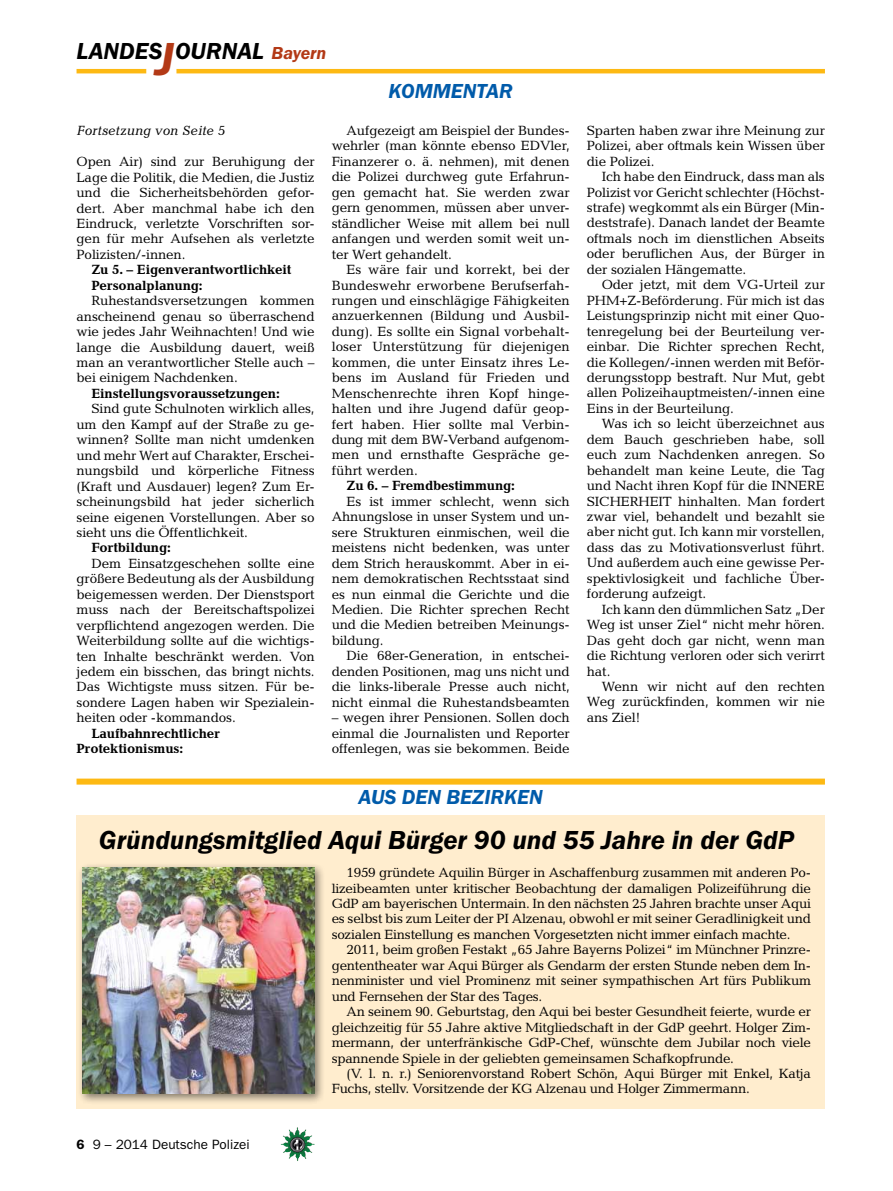
<style>
.page{position:relative;width:893px;height:1191px;background:#fff}
.page>*{position:absolute;margin:0;border:0;box-sizing:border-box;transform-origin:0 0}
.t1{font:italic 600 27px "Franklin Gothic Itc T";color:#000}
.t2{font:italic 600 24px "Franklin Gothic Itc T";color:#000}
.t3{font:italic 600 21px "Franklin Gothic Itc T";color:#005baa}
.t4{font:13.5px/15.5px "Candida";letter-spacing:-.01em;color:#000;text-align:justify}
.t5{font:700 13.5px/15.5px "Candida";letter-spacing:-.01em;color:#000}
.t6{font:13.5px "Franklin Gothic";color:#000}
.t7{font:italic 13.5px "Candida";color:#000}
.s1{font-size:48px;color:#b33916}
.s2{font-size:18px;color:#b33916}
.s3{font-weight:600}
</style>
<div class="page">
<hr style="left:77px;top:69px;width:69px;height:4px;background:#fdb913">
<hr style="left:176px;top:69px;width:649px;height:4px;background:#fdb913">
<img style="left:281px;top:1128px;width:16px;height:24px">
<div style="left:77px;top:778px;width:748px;height:6px;background:#fdb913"></div>
<div style="left:77px;top:815px;width:748px;height:294px;background:#ffedce"></div>
<div style="left:78px;top:862px;width:248px;height:243px;background:#000;opacity:.5"></div>
<img style="left:83px;top:867px;width:232px;height:226px">
<h2 class="t2" style="left:77px;top:37px;width:251px">LANDES<span class="s1">J</span>OURNAL <span class="s2">Bayern</span></h2>
<h3 class="t3" style="left:389px;top:79px;width:113px">kommentar</h3>
<p class="t7" style="left:77px;top:123px;width:150px">Fortsetzung von Seite 5</p>
<p class="t4" style="left:332px;top:123px;width:240px;text-indent:15px">Aufgezeigt am Beispiel der Bundes&shy;wehrler (man könnte ebenso EDVler, Finanzerer o. ä. nehmen), mit denen die Polizei durchweg gute Erfahrun&shy;gen gemacht hat. Sie werden zwar gern genommen, müssen aber unver&shy;ständlicher Weise mit allem bei null anfangen und werden somit weit un&shy;ter Wert gehandelt.</p>
<p class="t4" style="left:332px;top:262px;width:240px;text-indent:15px">Es wäre fair und korrekt, bei der Bundeswehr erworbene Berufserfah&shy;rungen und einschlägige Fähigkeiten anzuerkennen (Bildung und Ausbil&shy;dung). Es sollte ein Signal vorbehalt&shy;loser Unterstützung für diejenigen kommen, die unter Einsatz ihres Le&shy;bens im Ausland für Frieden und Menschenrechte ihren Kopf hinge&shy;halten und ihre Jugend dafür geop&shy;fert haben. Hier sollte mal Verbin&shy;dung mit dem BW-Verband aufgenom&shy;men und ernsthafte Gespräche ge&shy;führt werden.</p>
<p class="t5" style="left:347px;top:478px;width:170px">Zu 6. – Fremdbestimmung:</p>
<p class="t4" style="left:332px;top:493px;width:240px;text-indent:15px">Es ist immer schlecht, wenn sich Ahnungslose in unser System und un&shy;sere Strukturen einmischen, weil die meistens nicht bedenken, was unter dem Strich herauskommt. Aber in ei&shy;nem demokratischen Rechtsstaat sind es nun einmal die Gerichte und die Medien. Die Richter sprechen Recht und die Medien betreiben Meinungs&shy;bildung.</p>
<p class="t4" style="left:332px;top:648px;width:240px;text-indent:15px">Die 68er-Generation, in entschei&shy;denden Positionen, mag uns nicht und die links-liberale Presse auch nicht, nicht einmal die Ruhestandsbeamten</p>
<p class="t4" style="left:332px;top:710px;width:240px">– wegen ihrer Pensionen. Sollen doch einmal die Journalisten und Reporter offenlegen, was sie bekommen. Beide</p>
<p class="t4" style="left:77px;top:154px;width:240px">Open Air) sind zur Beruhigung der Lage die Politik, die Medien, die Justiz und die Sicherheitsbehörden gefor&shy;dert. Aber manchmal habe ich den Eindruck, verletzte Vorschriften sor&shy;gen für mehr Aufsehen als verletzte Polizisten/-innen.</p>
<p class="t5" style="left:91px;top:262px;width:202px">Zu 5. – Eigenverantwortlichkeit<br>Personalplanung:</p>
<p class="t4" style="left:77px;top:293px;width:240px;text-indent:15px">Ruhestandsversetzungen kommen anscheinend genau so überraschend wie jedes Jahr Weihnachten! Und wie lange die Ausbildung dauert, weiß man an verantwortlicher Stelle auch – bei einigem Nachdenken.</p>
<p class="t5" style="left:91px;top:385px;width:190px">Einstellungsvoraussetzungen:</p>
<p class="t4" style="left:77px;top:401px;width:240px;text-indent:15px">Sind gute Schulnoten wirklich alles, um den Kampf auf der Straße zu ge&shy;winnen? Sollte man nicht umdenken und mehr Wert auf Charakter, Erschei&shy;nungsbild und körperliche Fitness (Kraft und Ausdauer) legen? Zum Er&shy;scheinungsbild hat jeder sicherlich seine eigenen Vorstellungen. Aber so sieht uns die Öffentlichkeit.</p>
<p class="t5" style="left:91px;top:540px;width:81px">Fortbildung:</p>
<p class="t4" style="left:77px;top:555px;width:240px;text-indent:15px">Dem Einsatzgeschehen sollte eine größere Bedeutung als der Ausbildung beigemessen werden. Der Dienstsport muss nach der Bereitschaftspolizei verpflichtend angezogen werden. Die Weiterbildung sollte auf die wichtigs&shy;ten Inhalte beschränkt werden. Von jedem ein bisschen, das bringt nichts.<br>Das Wichtigste muss sitzen. Für be&shy;sondere Lagen haben wir Spezialein&shy;heiten oder -kommandos.</p>
<p class="t5" style="left:77px;top:725px;width:145px;text-indent:15px">Laufbahnrechtlicher<br>Protektionismus:</p>
<h3 class="t3" style="left:358px;top:785px;width:14px">aus</h3>
<h3 class="t3" style="left:402px;top:785px;width:14px">den</h3>
<h3 class="t3" style="left:447px;top:785px;width:85px">bezir ken</h3>
<p class="t4" style="left:587px;top:122px;width:240px">Sparten haben zwar ihre Meinung zur Polizei, aber oftmals kein Wissen über die Polizei.</p>
<p class="t4" style="left:587px;top:169px;width:240px;text-indent:15px">Ich habe den Eindruck, dass man als Polizist vor Gericht schlechter (Höchst&shy;strafe) wegkommt als ein Bürger (Min&shy;deststrafe). Danach landet der Beamte oftmals noch im dienstlichen Abseits oder beruflichen Aus, der Bürger in der sozialen Hängematte.</p>
<p class="t4" style="left:587px;top:277px;width:240px;text-indent:15px">Oder jetzt, mit dem VG-Urteil zur PHM+Z-Beförderung. Für mich ist das Leistungsprinzip nicht mit einer Quo&shy;tenregelung bei der Beurteilung ver&shy;einbar. Die Richter sprechen Recht, die Kollegen/-innen werden mit Beför&shy;derungsstopp bestraft. Nur Mut, gebt allen Polizeihauptmeisten/-innen eine Eins in der Beurteilung.</p>
<p class="t4" style="left:587px;top:416px;width:240px;text-indent:15px">Was ich so leicht überzeichnet aus dem Bauch geschrieben habe, soll euch zum Nachdenken anregen. So behandelt man keine Leute, die Tag und Nacht ihren Kopf für die INNERE SICHERHEIT hinhalten. Man fordert zwar viel, behandelt und bezahlt sie aber nicht gut. Ich kann mir vorstellen, dass das zu Motivationsverlust führt.<br>Und außerdem auch eine gewisse Per&shy;spektivlosigkeit und fachliche Über&shy;forderung aufzeigt.</p>
<p class="t4" style="left:587px;top:601px;width:240px;text-indent:15px">Ich kann den dümmlichen Satz „Der Weg ist unser Ziel“ nicht mehr hören.<br>Das geht doch gar nicht, wenn man die Richtung verloren oder sich verirrt hat.</p>
<p class="t4" style="left:587px;top:678px;width:240px;text-indent:15px">Wenn wir nicht auf den rechten Weg zurückfinden, kommen wir nie ans Ziel!</p>
<h1 class="t1" style="left:99px;top:824px;width:697px">Gründungsmitglied Aqui Bürger 90 und 55 Jahre in der GdP</h1>
<p class="t6" style="left:77px;top:1136px;width:175px"><span class="s3">6</span> 9 – 2014 Deutsche Polizei</p>
<p class="t4" style="left:332px;top:865px;width:481px;text-indent:15px">1959 gründete Aquilin Bürger in Aschaffenburg zusammen mit anderen Po&shy;lizeibeamten unter kritischer Beobachtung der damaligen Polizeiführung die GdP am bayerischen Untermain. In den nächsten 25 Jahren brachte unser Aqui es selbst bis zum Leiter der PI Alzenau, obwohl er mit seiner Geradlinigkeit und sozialen Einstellung es manchen Vorgesetzten nicht immer einfach machte.</p>
<p class="t4" style="left:332px;top:942px;width:481px;text-indent:15px">2011, beim großen Festakt „65 Jahre Bayerns Polizei“ im Münchner Prinzre&shy;gententheater war Aqui Bürger als Gendarm der ersten Stunde neben dem In&shy;nenminister und viel Prominenz mit seiner sympathischen Art fürs Publikum und Fernsehen der Star des Tages.</p>
<p class="t4" style="left:332px;top:1004px;width:481px;text-indent:15px">An seinem 90. Geburtstag, den Aqui bei bester Gesundheit feierte, wurde er gleichzeitig für 55 Jahre aktive Mitgliedschaft in der GdP geehrt. Holger Zim&shy;mermann, der unterfränkische GdP-Chef, wünschte dem Jubilar noch viele spannende Spiele in der geliebten gemeinsamen Schafkopfrunde.</p>
<p class="t4" style="left:332px;top:1065px;width:481px;text-indent:15px">(V. l. n. r.) Seniorenvorstand Robert Schön, Aqui Bürger mit Enkel, Katja<br>Fuchs, stellv. Vorsitzende der KG Alzenau und Holger Zimmermann.</p>
</div>
